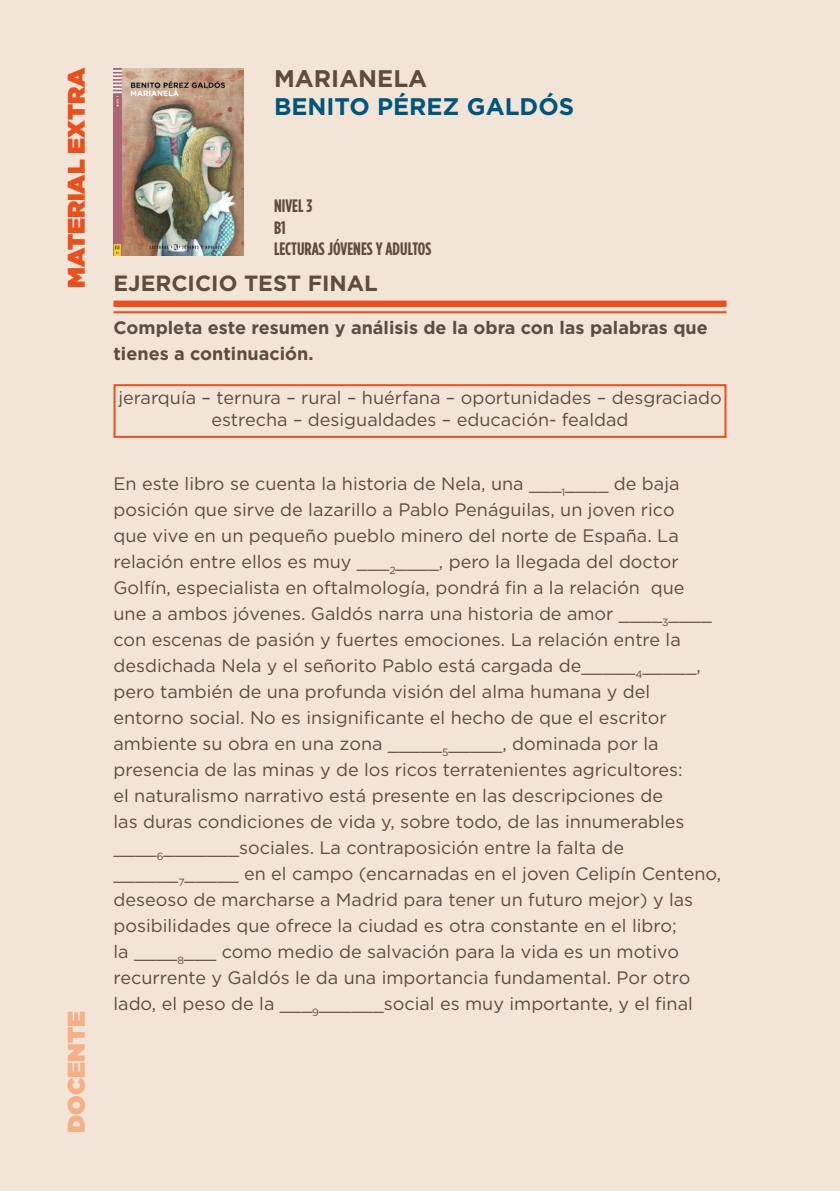
<style>
.page{position:relative;width:840px;height:1191px;background:#fff}
.page>*{position:absolute;margin:0;border:0;box-sizing:border-box;transform-origin:0 0}
.t1{font:700 24px "Gotham HTF";color:#00557d}
.t2{font:900 24px "Gotham HTF";color:#e8511e}
.t3{font:700 24px "Gotham HTF";color:#5f4b3f}
.t4{font:900 24px "Gotham HTF";color:#f6af86}
.t5{font:700 22px "Gotham HTF";color:#5f4b3f}
.t6{font:18px/26px "Gotham HTF";color:#5f4b3f;text-align:center}
.t7{font:700 18px/26px "Gotham HTF";color:#5f4b3f}
.t8{font:700 condensed 18px/21.6px "Gotham HTF";color:#5f4b3f}
</style>
<div class="page">
<div style="left:0;top:0;width:839px;height:1191px;background:#f2e4d6"></div>
<img style="left:113px;top:68px;width:130px;height:187px">
<div style="left:113px;top:300px;width:613px;height:7px;background:#e8511e"></div>
<hr style="left:113px;top:311px;width:613px;height:2px;background:#e8511e">
<div style="left:113px;top:384px;width:613px;height:54px;border:2px solid #e8511e"></div>
<h1 class="t2" style="left:62px;top:288px;width:222px;rotate:-90deg">MATERIAL EXTRA</h1>
<h1 class="t4" style="left:62px;top:1132px;width:123px;rotate:-90deg">DOCENTE</h1>
<h1 class="t3" style="left:274px;top:65px;width:155px">MARIANELA</h1>
<h1 class="t1" style="left:274px;top:93px;width:301px">BENITO PÉREZ GALDÓS</h1>
<p class="t8" style="left:274px;top:194px;width:159px">NIVEL 3<br>B1<br>LECTURAS JÓVENES Y ADULTOS</p>
<p class="t5" style="left:113px;top:270px;width:266px">EJERCICIO TEST FINAL</p>
<p class="t7" style="left:113px;top:314px;width:595px">Completa este resumen y análisis de la obra con las palabras que tienes a continuación.</p>
<p class="t6" style="left:118px;top:386px;width:604px;line-height:22px">jerarquía – ternura – rural – huérfana – oportunidades – desgraciado estrecha – desigualdades – educación- fealdad</p>
<p class="t6" style="left:113px;top:470px;width:609px;text-align:left">En este libro se cuenta la historia de Nela, una ___<sub>1</sub>____ de baja posición que sirve de lazarillo a Pablo Penáguilas, un joven rico<br>que vive en un pequeño pueblo minero del norte de España. La relación entre ellos es muy ___<sub>2</sub>____, pero la llegada del doctor Golfín, especialista en oftalmología, pondrá fin a la relación que une a ambos jóvenes. Galdós narra una historia de amor ____<sub>3</sub>____ con escenas de pasión y fuertes emociones. La relación entre la desdichada Nela y el señorito Pablo está cargada de_____<sub>4</sub>_____, pero también de una profunda visión del alma humana y del entorno social. No es insignificante el hecho de que el escritor ambiente su obra en una zona _____<sub>5</sub>_____, dominada por la presencia de las minas y de los ricos terratenientes agricultores:<br>el naturalismo narrativo está presente en las descripciones de<br>las duras condiciones de vida y, sobre todo, de las innumerables ____<sub>6</sub>_______sociales. La contraposición entre la falta de ______<sub>7</sub>_____ en el campo (encarnadas en el joven Celipín Centeno, deseoso de marcharse a Madrid para tener un futuro mejor) y las posibilidades que ofrece la ciudad es otra constante en el libro;<br>la ____<sub>8</sub>___ como medio de salvación para la vida es un motivo recurrente y Galdós le da una importancia fundamental. Por otro lado, el peso de la ___<sub>9</sub>______social es muy importante, y el final</p>
</div>
